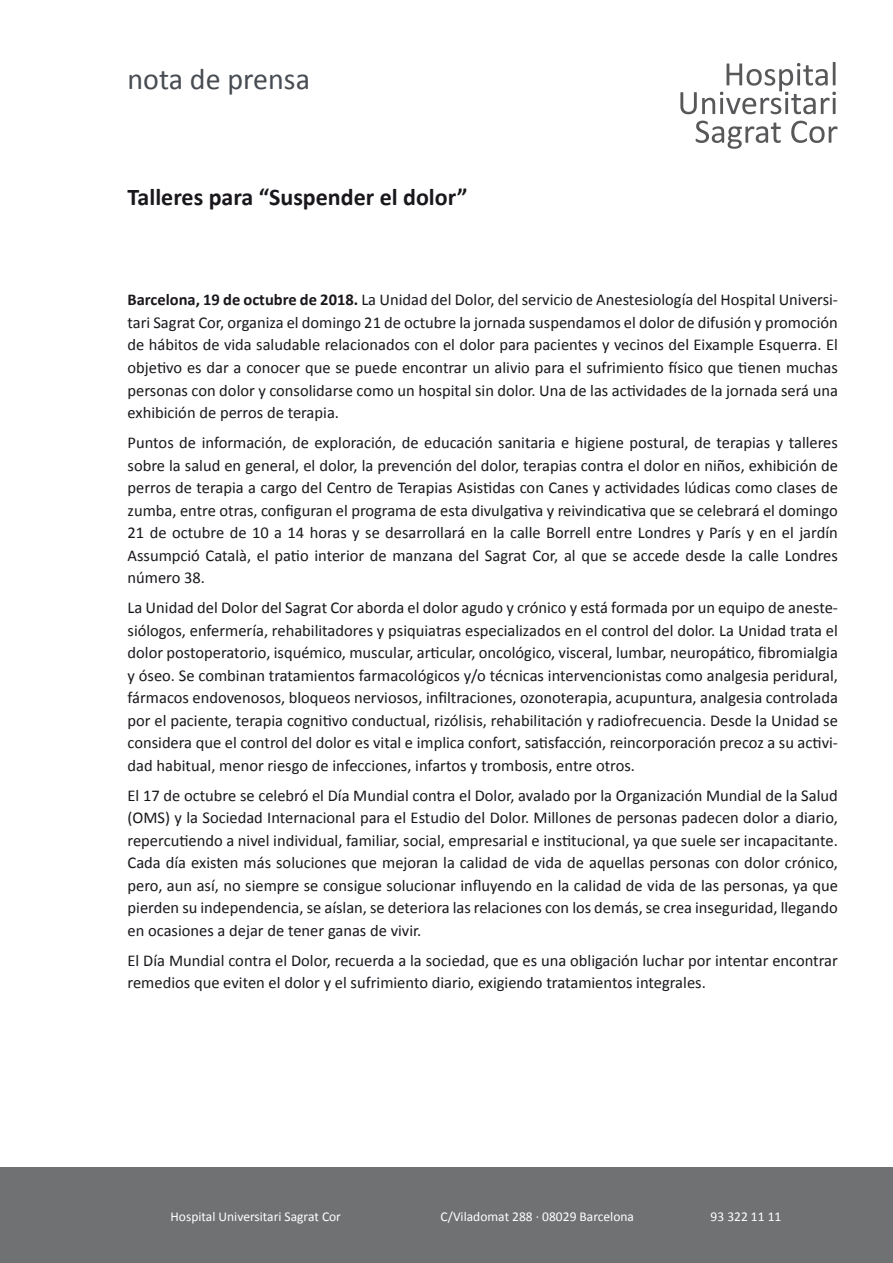
<style>
.page{position:relative;width:893px;height:1263px;background:#fff}
.page>*{position:absolute;margin:0;border:0;box-sizing:border-box;transform-origin:0 0}
.t1{font:30px "Calibri";color:#474c52}
.t2{font:700 24px "Calibri";color:#1a171c}
.t3{font:16.5px/22.5px "Calibri";color:#1a171c;text-align:justify}
.t4{font:13.5px "Calibri";color:#fff}
.s1{font-weight:700}
</style>
<div class="page">
<div style="left:0;top:1167px;width:893px;height:96px;background:#707172"></div>
<svg style="left:680px;top:62px;width:156px;height:52px"></svg>
<svg style="left:696px;top:121px;width:85px;height:28px"></svg>
<svg style="left:791px;top:121px;width:46px;height:22px"></svg>
<h1 class="t1" style="left:128px;top:60px;width:184px">nota de prensa</h1>
<h2 class="t2" style="left:128px;top:181px;width:341px">Talleres para “Suspender el dolor”</h2>
<p class="t3" style="left:128px;top:289px;width:712px"><span class="s1">Barcelona, 19 de octubre de 2018.</span> La Unidad del Dolor, del servicio de Anestesiología del Hospital Universi&shy;tari Sagrat Cor, organiza el domingo 21 de octubre la jornada suspendamos el dolor de difusión y promoción de hábitos de vida saludable relacionados con el dolor para pacientes y vecinos del Eixample Esquerra. El objetivo es dar a conocer que se puede encontrar un alivio para el sufrimiento físico que tienen muchas personas con dolor y consolidarse como un hospital sin dolor. Una de las actividades de la jornada será una exhibición de perros de terapia.</p>
<p class="t3" style="left:128px;top:431px;width:712px">Puntos de información, de exploración, de educación sanitaria e higiene postural, de terapias y talleres sobre la salud en general, el dolor, la prevención del dolor, terapias contra el dolor en niños, exhibición de perros de terapia a cargo del Centro de Terapias Asistidas con Canes y actividades lúdicas como clases de zumba, entre otras, configuran el programa de esta divulgativa y reivindicativa que se celebrará el domingo 21 de octubre de 10 a 14 horas y se desarrollará en la calle Borrell entre Londres y París y en el jardín Assumpció Català, el patio interior de manzana del Sagrat Cor, al que se accede desde la calle Londres número 38.</p>
<p class="t3" style="left:128px;top:596px;width:712px">La Unidad del Dolor del Sagrat Cor aborda el dolor agudo y crónico y está formada por un equipo de aneste&shy;siólogos, enfermería, rehabilitadores y psiquiatras especializados en el control del dolor. La Unidad trata el dolor postoperatorio, isquémico, muscular, articular, oncológico, visceral, lumbar, neuropático, fibromialgia y óseo. Se combinan tratamientos farmacológicos y/o técnicas intervencionistas como analgesia peridural, fármacos endovenosos, bloqueos nerviosos, infiltraciones, ozonoterapia, acupuntura, analgesia controlada por el paciente, terapia cognitivo conductual, rizólisis, rehabilitación y radiofrecuencia. Desde la Unidad se considera que el control del dolor es vital e implica confort, satisfacción, reincorporación precoz a su activi&shy;dad habitual, menor riesgo de infecciones, infartos y trombosis, entre otros.</p>
<p class="t3" style="left:128px;top:784px;width:712px">El 17 de octubre se celebró el Día Mundial contra el Dolor, avalado por la Organización Mundial de la Salud (OMS) y la Sociedad Internacional para el Estudio del Dolor. Millones de personas padecen dolor a diario, repercutiendo a nivel individual, familiar, social, empresarial e institucional, ya que suele ser incapacitante.<br>Cada día existen más soluciones que mejoran la calidad de vida de aquellas personas con dolor crónico, pero, aun así, no siempre se consigue solucionar influyendo en la calidad de vida de las personas, ya que pierden su independencia, se aíslan, se deteriora las relaciones con los demás, se crea inseguridad, llegando en ocasiones a dejar de tener ganas de vivir.</p>
<p class="t3" style="left:128px;top:949px;width:712px">El Día Mundial contra el Dolor, recuerda a la sociedad, que es una obligación luchar por intentar encontrar remedios que eviten el dolor y el sufrimiento diario, exigiendo tratamientos integrales.</p>
<p class="t4" style="left:171px;top:1208px;width:172px">Hospital Universitari Sagrat Cor</p>
<p class="t4" style="left:441px;top:1208px;width:195px">C/Viladomat 288 · 08029 Barcelona</p>
<p class="t4" style="left:711px;top:1208px;width:72px">93 322 11 11</p>
</div>
